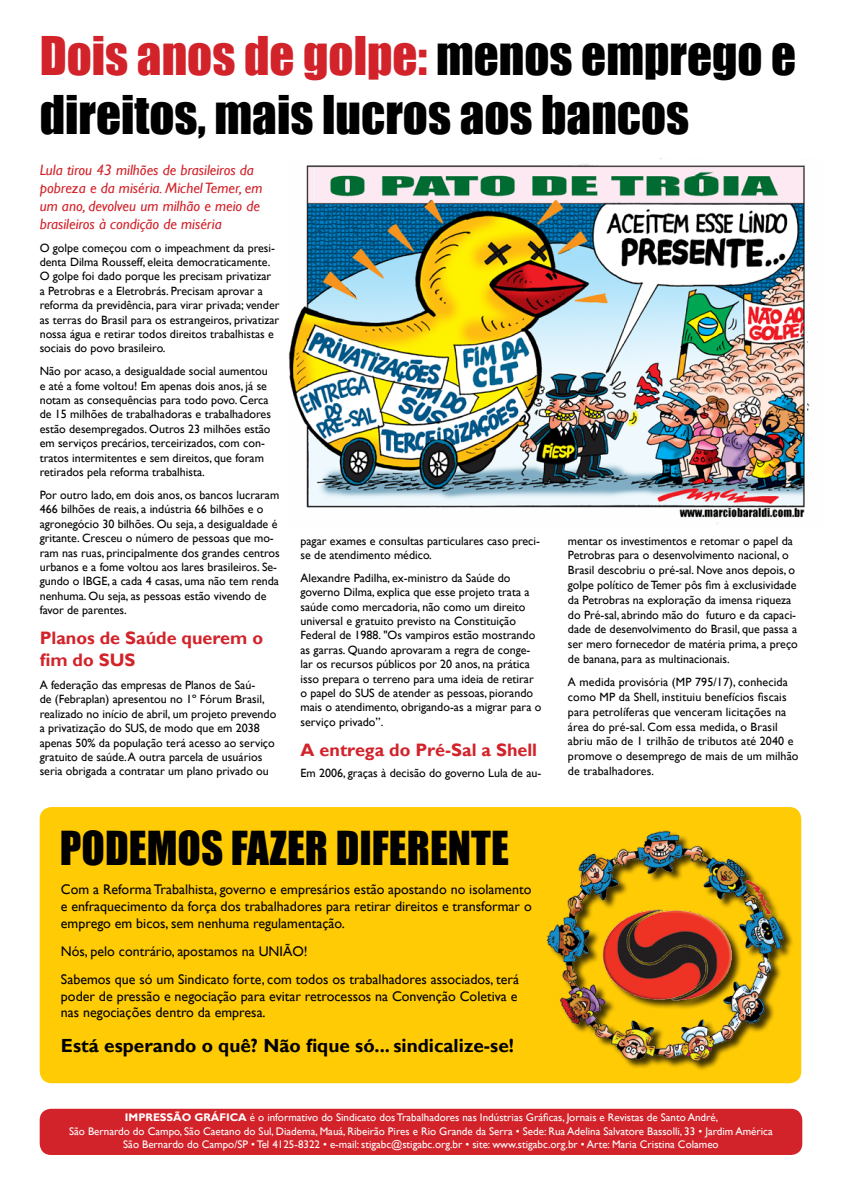
<style>
.page{position:relative;width:842px;height:1191px;background:#fff}
.page>*{position:absolute;margin:0;border:0;box-sizing:border-box;transform-origin:0 0}
.t1{font:49px/58.8px "Impact";color:#000}
.t2{font:43px "Impact";color:#000}
.t3{font:700 19px "Gill Sans";color:#000}
.t4{font:700 18px/21.6px "Gill Sans";color:#d2232a}
.t5{font:italic 15px/18px "Gill Sans";color:#d2232a}
.t6{font:14px/16.8px "Gill Sans";color:#000}
.t7{font:12px/14.4px "Gill Sans";color:#000}
.t8{font:11px "Gill Sans";color:#fff}
.t9{font:700 11px "Gill Sans";color:#fff}
.s1{color:#d2232a}
</style>
<div class="page">
<div style="left:40px;top:807px;width:761px;height:276px;background:#ffcb05;border-radius:12px"></div>
<div style="left:40px;top:1108px;width:762px;height:47px;background:#d2232a;border-radius:11px"></div>
<div style="left:547px;top:831px;width:247px;height:240px;background:#000;opacity:.75"></div>
<img style="left:546px;top:830px;width:242px;height:235px">
<img style="left:289px;top:158px;width:521px;height:366px">
<h1 class="t1" style="left:40px;top:25px;width:758px"><span class="s1">Dois anos de golpe:</span> menos emprego e direitos, mais lucros aos bancos</h1>
<p class="t5" style="left:40px;top:161px;width:224px">Lula tirou 43 milhões de brasileiros da pobreza e da miséria. Michel Temer, em um ano, devolveu um milhão e meio de brasileiros à condição de miséria</p>
<p class="t7" style="left:40px;top:240px;width:241px">O golpe começou com o impeachment da presi&shy;denta Dilma Rousseff, eleita democraticamente.<br>O golpe foi dado porque les precisam privatizar<br>a Petrobras e a Eletrobrás. Precisam aprovar a reforma da previdência, para virar privada; vender as terras do Brasil para os estrangeiros, privatizar nossa água e retirar todos direitos trabalhistas e sociais do povo brasileiro.</p>
<p class="t7" style="left:40px;top:364px;width:233px">Não por acaso, a desigualdade social aumentou e até a fome voltou! Em apenas dois anos, já se notam as consequências para todo povo. Cerca de 15 milhões de trabalhadoras e trabalhadores estão desempregados. Outros 23 milhões estão em serviços precários, terceirizados, com con&shy;tratos intermitentes e sem direitos, que foram retirados pela reforma trabalhista.</p>
<p class="t7" style="left:40px;top:488px;width:242px">Por outro lado, em dois anos, os bancos lucraram 466 bilhões de reais, a indústria 66 bilhões e o agronegócio 30 bilhões. Ou seja, a desigualdade é gritante. Cresceu o número de pessoas que mo&shy;ram nas ruas, principalmente dos grandes centros urbanos e a fome voltou aos lares brasileiros. Se&shy;gundo o IBGE, a cada 4 casas, uma não tem renda nenhuma. Ou seja, as pessoas estão vivendo de favor de parentes.</p>
<h3 class="t4" style="left:40px;top:628px;width:225px">Planos de Saúde querem o fim do SUS</h3>
<p class="t7" style="left:40px;top:678px;width:238px">A federação das empresas de Planos de Saú-<br>de (Febraplan) apresentou no 1º Fórum Brasil, realizado no início de abril, um projeto prevendo a privatização do SUS, de modo que em 2038 apenas 50% da população terá acesso ao serviço gratuito de saúde. A outra parcela de usuários seria obrigada a contratar um plano privado ou</p>
<p class="t7" style="left:300px;top:533px;width:241px">pagar exames e consultas particulares caso preci&shy;se de atendimento médico.</p>
<p class="t7" style="left:300px;top:571px;width:242px">Alexandre Padilha, ex-ministro da Saúde do governo Dilma, explica que esse projeto trata a saúde como mercadoria, não como um direito universal e gratuito previsto na Constituição Federal de 1988. "Os vampiros estão mostrando as garras. Quando aprovaram a regra de conge&shy;lar os recursos públicos por 20 anos, na prática isso prepara o terreno para uma ideia de retirar o papel do SUS de atender as pessoas, piorando mais o atendimento, obrigando-as a migrar para o serviço privado”.</p>
<h3 class="t4" style="left:300px;top:739px;width:238px">A entrega do Pré-Sal a Shell</h3>
<p class="t7" style="left:300px;top:765px;width:242px">Em 2006, graças à decisão do governo Lula de au-</p>
<h2 class="t2" style="left:60px;top:815px;width:450px">Podemos fazer diferente</h2>
<p class="t6" style="left:61px;top:881px;width:472px;text-align:justify">Com a Reforma Trabalhista, governo e empresários estão apostando no isolamento e enfraquecimento da força dos trabalhadores para retirar direitos e transformar o emprego em bicos, sem nenhuma regulamentação.</p>
<p class="t6" style="left:61px;top:937px;width:460px;line-height:28.1px">Nós, pelo contrário, apostamos na UNIÃO!<br>Sabemos que só um Sindicato forte, com todos os trabalhadores associados, terá</p>
<p class="t6" style="left:61px;top:987px;width:458px">poder de pressão e negociação para evitar retrocessos na Convenção Coletiva e nas negociações dentro da empresa.</p>
<h3 class="t3" style="left:61px;top:1033px;width:454px">Está esperando o quê? Não fique só... sindicalize-se!</h3>
<p class="t7" style="left:568px;top:533px;width:231px;line-height:14.8px">mentar os investimentos e retomar o papel da Petrobras para o desenvolvimento nacional, o Brasil descobriu o pré-sal. Nove anos depois, o golpe político de Temer pôs fim à exclusividade da Petrobras na exploração da imensa riqueza do Pré-sal, abrindo mão do futuro e da capaci&shy;dade de desenvolvimento do Brasil, que passa a ser mero fornecedor de matéria prima, a preço de banana, para as multinacionais.</p>
<p class="t7" style="left:568px;top:675px;width:232px;line-height:14.8px">A medida provisória (MP 795/17), conhecida como MP da Shell, instituiu benefícios fiscais para petrolíferas que venceram licitações na área do pré-sal. Com essa medida, o Brasil abriu mão de 1 trilhão de tributos até 2040 e promove o desemprego de mais de um milhão de trabalhadores.</p>
<p class="t9" style="left:125px;top:1111px;width:30px">IMPRESSÃO</p>
<p class="t9" style="left:195px;top:1111px;width:9px">GRÁFICA</p>
<p class="t8" style="left:250px;top:1111px;width:470px">é o informativo do Sindicato dos Trabalhadores nas Indústrias Gráficas, Jornais e Revistas de Santo André,</p>
<p class="t8" style="left:69px;top:1124px;width:705px">São Bernardo do Campo, São Caetano do Sul, Diadema, Mauá, Ribeirão Pires e Rio Grande da Serra • Sede: Rua Adelina Salvatore Bassolli, 33 • Jardim América</p>
<p class="t8" style="left:123px;top:1137px;width:597px">São Bernardo do Campo/SP • Tel 4125-8322 • e-mail: stigabc@stigabc.org.br • site: www.stigabc.org.br • Arte: Maria Cristina Colameo</p>
</div>
